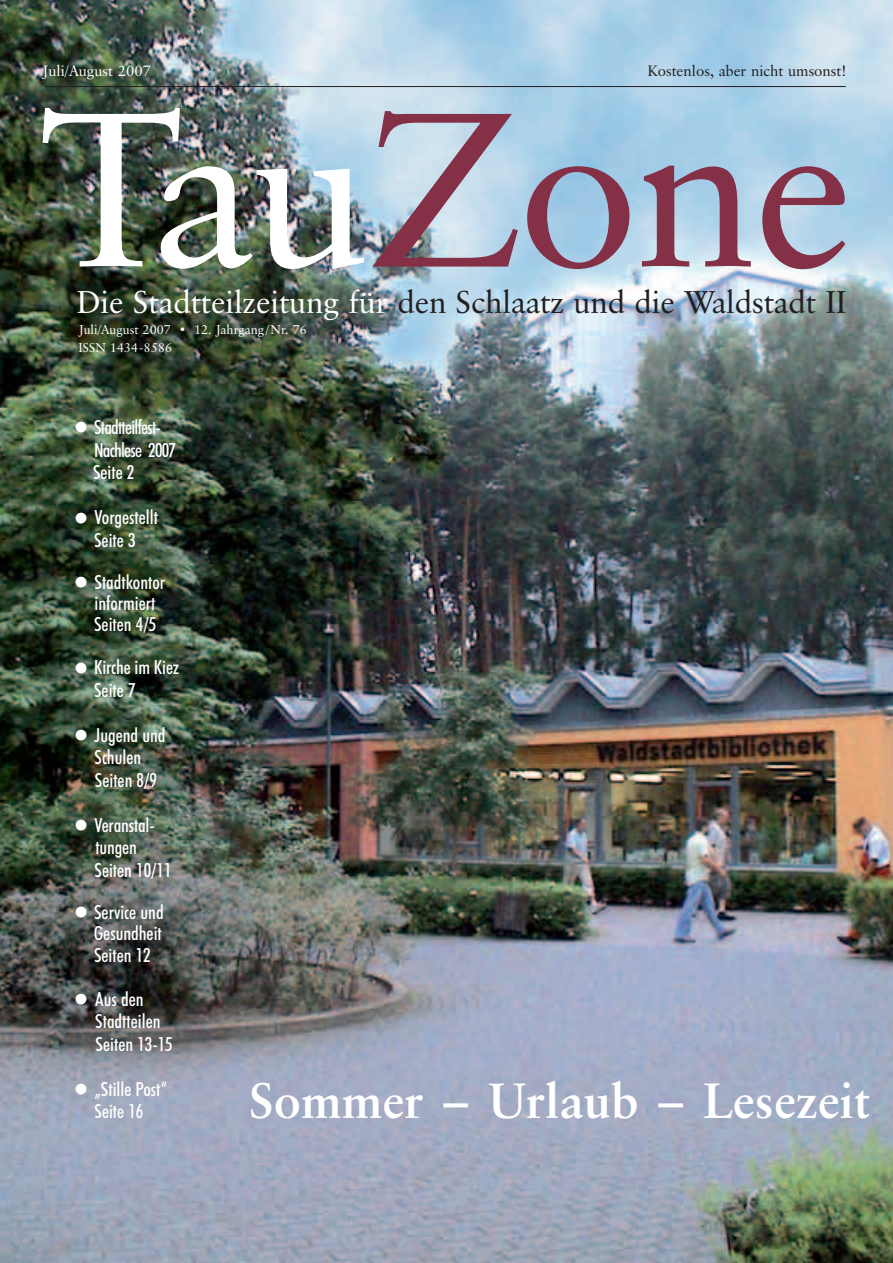
<style>
.page{position:relative;width:893px;height:1263px;background:#fff}
.page>*{position:absolute;margin:0;border:0;box-sizing:border-box;transform-origin:0 0}
.t1{font:219px "Classical Garamond BT";letter-spacing:-.015em;color:#843046}
.t2{font:700 49.5px "Classical Garamond BT";color:#fff}
.t3{font:300 condensed 37.5px/67.3px "Futura BT";color:#fff}
.t4{font:31.5px "Classical Garamond BT";letter-spacing:-.005em;color:#231f20}
.t5{font:500 condensed 19.5px/22.5px "Futura BT";color:#fff}
.t6{font:500 condensed 19.5px/22.5px "Futura BT";letter-spacing:-.04em;color:#fff}
.t7{font:15px "Classical Garamond BT";color:#231f20}
.t8{font:15px "Classical Garamond BT";color:#fff}
.t9{font:12.75px/18px "Classical Garamond BT";color:#fff}
.s1{color:#fff}
</style>
<div class="page">
<img style="left:0;top:0;width:893px;height:1263px">
<hr style="left:45px;top:86px;width:801px;height:1px;background:#231f20">
<p class="t8" style="left:43px;top:64px;width:110px">Juli/August 2007</p>
<p class="t7" style="left:647px;top:64px;width:200px">Kostenlos, aber nicht umsonst!</p>
<h1 class="t1" style="left:40px;top:84px;width:817px"><span class="s1">Tau</span>Zone</h1>
<h3 class="t4" style="left:76px;top:287px;width:771px"><span class="s1">Die Stadtteilzeitung für</span> den Schlaatz und die Waldstadt II</h3>
<p class="t9" style="left:78px;top:322px;width:230px">Juli/August 2007 • 12. Jahrgang/Nr. 76<br>ISSN 1434-8586</p>
<p class="t6" style="left:93px;top:417px;width:85px">Stadtteilfest-<br>Nachlese 2007<br>Seite 2</p>
<p class="t5" style="left:94px;top:507px;width:65px">Vorgestellt<br>Seite 3</p>
<p class="t5" style="left:94px;top:572px;width:73px;line-height:21px">Stadtkontor informiert<br>Seiten 4/5</p>
<p class="t5" style="left:94px;top:657px;width:87px">Kirche im Kiez<br>Seite 7</p>
<p class="t5" style="left:94px;top:725px;width:73px">Jugend und<br>Schulen<br>Seiten 8/9</p>
<p class="t5" style="left:94px;top:815px;width:79px">Veranstal&shy;tungen<br>Seiten 10/11</p>
<p class="t5" style="left:94px;top:902px;width:71px;line-height:21.8px;text-align:justify">Service und Gesundheit Seiten 12</p>
<p class="t5" style="left:95px;top:989px;width:79px">Aus den<br>Stadtteilen<br>Seiten 13-15</p>
<p class="t5" style="left:94px;top:1079px;width:74px">„Stille Post“<br>Seite 16</p>
<h3 class="t3" style="left:70px;top:397px;width:24px">•</h3>
<h3 class="t3" style="left:70px;top:488px;width:24px">•</h3>
<h3 class="t3" style="left:70px;top:552px;width:24px">•</h3>
<h3 class="t3" style="left:70px;top:638px;width:24px">• •</h3>
<h3 class="t3" style="left:70px;top:795px;width:24px">•</h3>
<h3 class="t3" style="left:70px;top:882px;width:24px">•</h3>
<h3 class="t3" style="left:70px;top:969px;width:24px">•</h3>
<h3 class="t3" style="left:70px;top:1059px;width:24px">•</h3>
<h2 class="t2" style="left:249px;top:1076px;width:622px">Sommer – Urlaub – Lesezeit</h2>
</div>
